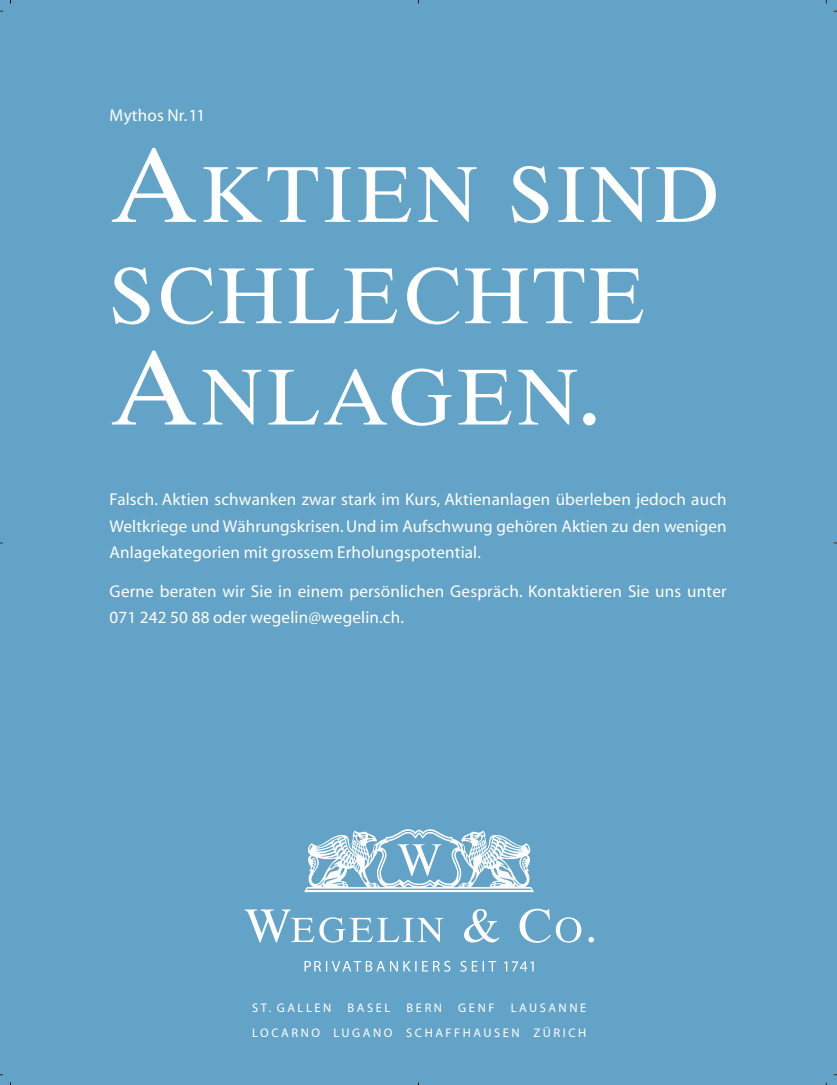
<style>
.page{position:relative;width:837px;height:1085px;background:#fff}
.page>*{position:absolute;margin:0;border:0;box-sizing:border-box;transform-origin:0 0}
.t1{font:79.25px/101.2px "Times Ten";letter-spacing:.04em;color:#fff}
.t2{font:17.12px/26.2px "Myriad Roman OV UOOVPC";letter-spacing:.01em;color:#fff;text-align:justify}
.t3{font:12.5px/25px "Myriad Roman OV UOOVPC";letter-spacing:.205em;color:#fff;text-align:right}
.s1{font-size:105.62px}
</style>
<div class="page">
<div style="left:0;top:1px;width:836px;height:1083px;background:#63a3c7"></div>
<svg style="left:304px;top:829px;width:230px;height:63px"></svg>
<svg style="left:244px;top:909px;width:199px;height:33px"></svg>
<svg style="left:464px;top:909px;width:35px;height:33px"></svg>
<svg style="left:519px;top:908px;width:62px;height:34px"></svg>
<svg style="left:588px;top:936px;width:5px;height:6px"></svg>
<svg style="left:304px;top:961px;width:93px;height:10px"></svg>
<svg style="left:403px;top:961px;width:13px;height:10px"></svg>
<svg style="left:422px;top:960px;width:28px;height:11px"></svg>
<svg style="left:460px;top:960px;width:36px;height:11px"></svg>
<svg style="left:504px;top:961px;width:29px;height:10px"></svg>
<p class="t2" style="left:110px;top:103px;width:97px">Mythos Nr.11</p>
<p class="t1" style="left:110px;top:144px;width:612px"><span class="s1">A</span>KTIEN SIND<br>SCHLECHTE<br><span class="s1">A</span>NLAGEN<span class="s1">.</span></p>
<p class="t2" style="left:110px;top:487px;width:618px">Falsch. Aktien schwanken zwar stark im Kurs, Aktienanlagen überleben jedoch auch Weltkriege und Währungskrisen.Und im Aufschwung gehören Aktien zu den wenigen Anlagekategorien mit grossem Erholungspotential.</p>
<p class="t2" style="left:110px;top:579px;width:618px">Gerne beraten wir Sie in einem persönlichen Gespräch. Kontaktieren Sie uns unter<br>071 242 50 88 oder wegelin@wegelin.ch.</p>
<p class="t3" style="left:252px;top:996px;width:81px">ST. GALLEN</p>
<p class="t3" style="left:347px;top:996px;width:44px">BASEL</p>
<p class="t3" style="left:406px;top:996px;width:37px">BERN</p>
<p class="t3" style="left:458px;top:996px;width:38px">GENF</p>
<p class="t3" style="left:252px;top:996px;width:335px">LAUSANNE<br>LOCARNO LUGANO SCHAFFHAUSEN ZÜRICH</p>
</div>
